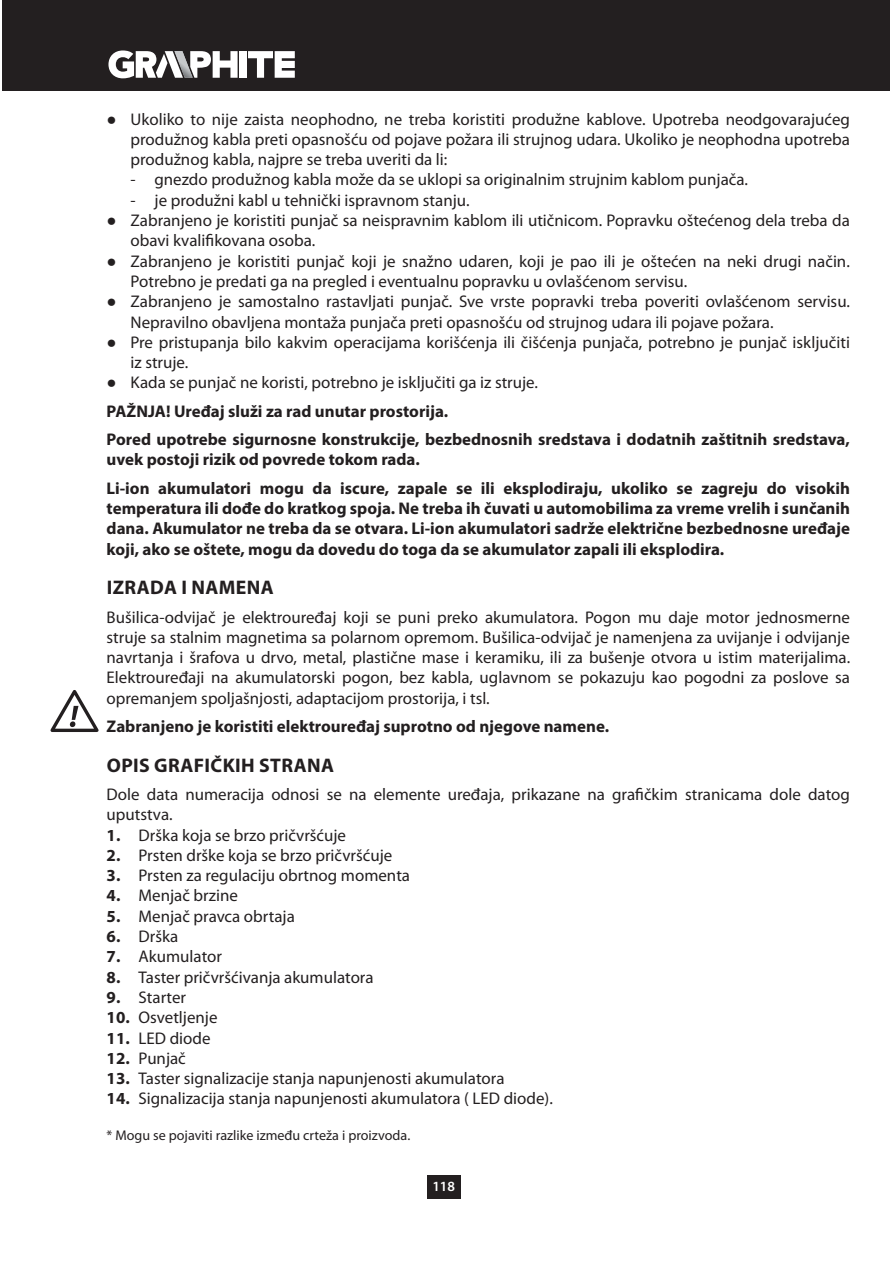
<style>
.page{position:relative;width:893px;height:1263px;background:#fff}
.page>*{position:absolute;margin:0;border:0;box-sizing:border-box;transform-origin:0 0}
.t1{font:700 19.8px "Myriad Pro";letter-spacing:.02em;color:#231f20}
.t2{font:16.95px/20.2px "Myriad Pro";color:#231f20;text-align:justify}
.t3{font:700 16.95px/28.3px "Myriad Pro";color:#231f20}
.t4{font:14.1px "Myriad Pro";color:#231f20}
.t5{font:600 14.1px "Myriad Pro";color:#fff}
.s1{font-weight:700}
</style>
<div class="page">
<div style="left:427px;top:1175px;width:33px;height:23px;background:#231f20"></div>
<div style="left:3px;top:0;width:887px;height:90px;background:#231f20"></div>
<svg style="left:248px;top:51px;width:47px;height:27px"></svg>
<div style="left:239px;top:51px;width:7px;height:27px;background:#fff"></div>
<svg style="left:108px;top:50px;width:130px;height:28px"></svg>
<svg style="left:50px;top:690px;width:49px;height:42px"></svg>
<p class="t2" style="left:131px;top:110px;width:721px">Ukoliko to nije zaista neophodno, ne treba koristiti produžne kablove. Upotreba neodgovarajućeg produžnog kabla preti opasnošću od pojave požara ili strujnog udara. Ukoliko je neophodna upotreba produžnog kabla, najpre se treba uveriti da li:</p>
<p class="t2" style="left:131px;top:171px;width:619px">- gnezdo produžnog kabla može da se uklopi sa originalnim strujnim kablom punjača.</p>
<p class="t2" style="left:131px;top:191px;width:721px;text-align:left">- je produžni kabl u tehnički ispravnom stanju.<br>Zabranjeno je koristiti punjač sa neispravnim kablom ili utičnicom. Popravku oštećenog dela treba da obavi kvalifikovana osoba.<br>Zabranjeno je koristiti punjač koji je snažno udaren, koji je pao ili je oštećen na neki drugi način.<br>Potrebno je predati ga na pregled i eventualnu popravku u ovlašćenom servisu.<br>Zabranjeno je samostalno rastavljati punjač. Sve vrste popravki treba poveriti ovlašćenom servisu.<br>Nepravilno obavljena montaža punjača preti opasnošću od strujnog udara ili pojave požara.<br>Pre pristupanja bilo kakvim operacijama korišćenja ili čišćenja punjača, potrebno je punjač isključiti iz struje.<br>Kada se punjač ne koristi, potrebno je isključiti ga iz struje.</p>
<p class="t3" style="left:107px;top:398px;width:745px">PAŽNJA! Uređaj služi za rad unutar prostorija.<br>Pored upotrebe sigurnosne konstrukcije, bezbednosnih sredstava i dodatnih zaštitnih sredstava,</p>
<p class="t3" style="left:107px;top:447px;width:745px">uvek postoji rizik od povrede tokom rada.<br>Li-ion akumulatori mogu da iscure, zapale se ili eksplodiraju, ukoliko se zagreju do visokih</p>
<p class="t3" style="left:107px;top:499px;width:745px;line-height:20.2px;text-align:justify">temperatura ili dođe do kratkog spoja. Ne treba ih čuvati u automobilima za vreme vrelih i sunčanih dana. Akumulator ne treba da se otvara. Li-ion akumulatori sadrže električne bezbednosne uređaje koji, ako se oštete, mogu da dovedu do toga da se akumulator zapali ili eksplodira.</p>
<p class="t1" style="left:107px;top:580px;width:168px">IZRADA I NAMENA</p>
<p class="t2" style="left:107px;top:608px;width:745px">Bušilica-odvijač je elektrouređaj koji se puni preko akumulatora. Pogon mu daje motor jednosmerne struje sa stalnim magnetima sa polarnom opremom. Bušilica-odvijač je namenjena za uvijanje i odvijanje navrtanja i šrafova u drvo, metal, plastične mase i keramiku, ili za bušenje otvora u istim materijalima.<br>Elektrouređaji na akumulatorski pogon, bez kabla, uglavnom se pokazuju kao pogodni za poslove sa opremanjem spoljašnjosti, adaptacijom prostorija, i tsl.</p>
<p class="t3" style="left:107px;top:713px;width:504px">Zabranjeno je koristiti elektrouređaj suprotno od njegove namene.</p>
<p class="t1" style="left:107px;top:758px;width:229px">OPIS GRAFIČKIH STRANA</p>
<p class="t2" style="left:107px;top:785px;width:745px">Dole data numeracija odnosi se na elemente uređaja, prikazane na grafičkim stranicama dole datog uputstva.</p>
<p class="t2" style="left:107px;top:826px;width:241px"><span class="s1">1.</span> Drška koja se brzo pričvršćuje</p>
<p class="t2" style="left:107px;top:846px;width:287px"><span class="s1">2.</span> Prsten drške koja se brzo pričvršćuje</p>
<p class="t2" style="left:107px;top:866px;width:305px"><span class="s1">3.</span> Prsten za regulaciju obrtnog momenta</p>
<p class="t2" style="left:107px;top:887px;width:133px"><span class="s1">4.</span> Menjač brzine</p>
<p class="t2" style="left:107px;top:907px;width:190px"><span class="s1">5.</span> Menjač pravca obrtaja</p>
<p class="t2" style="left:107px;top:927px;width:73px"><span class="s1">6.</span> Drška</p>
<p class="t2" style="left:107px;top:948px;width:117px"><span class="s1">7.</span> Akumulator</p>
<p class="t2" style="left:107px;top:968px;width:269px"><span class="s1">8.</span> Taster pričvršćivanja akumulatora</p>
<p class="t2" style="left:107px;top:988px;width:81px"><span class="s1">9.</span> Starter</p>
<p class="t2" style="left:107px;top:1009px;width:112px"><span class="s1">10.</span> Osvetljenje</p>
<p class="t2" style="left:107px;top:1029px;width:105px"><span class="s1">11.</span> LED diode</p>
<p class="t2" style="left:107px;top:1049px;width:81px"><span class="s1">12.</span> Punjač</p>
<p class="t2" style="left:107px;top:1069px;width:399px"><span class="s1">13.</span> Taster signalizacije stanja napunjenosti akumulatora</p>
<p class="t2" style="left:107px;top:1090px;width:448px"><span class="s1">14.</span> Signalizacija stanja napunjenosti akumulatora ( LED diode).</p>
<p class="t4" style="left:107px;top:1129px;width:305px">* Mogu se pojaviti razlike između crteža i proizvoda.</p>
<p class="t5" style="left:432px;top:1178px;width:24px">118</p>
</div>
